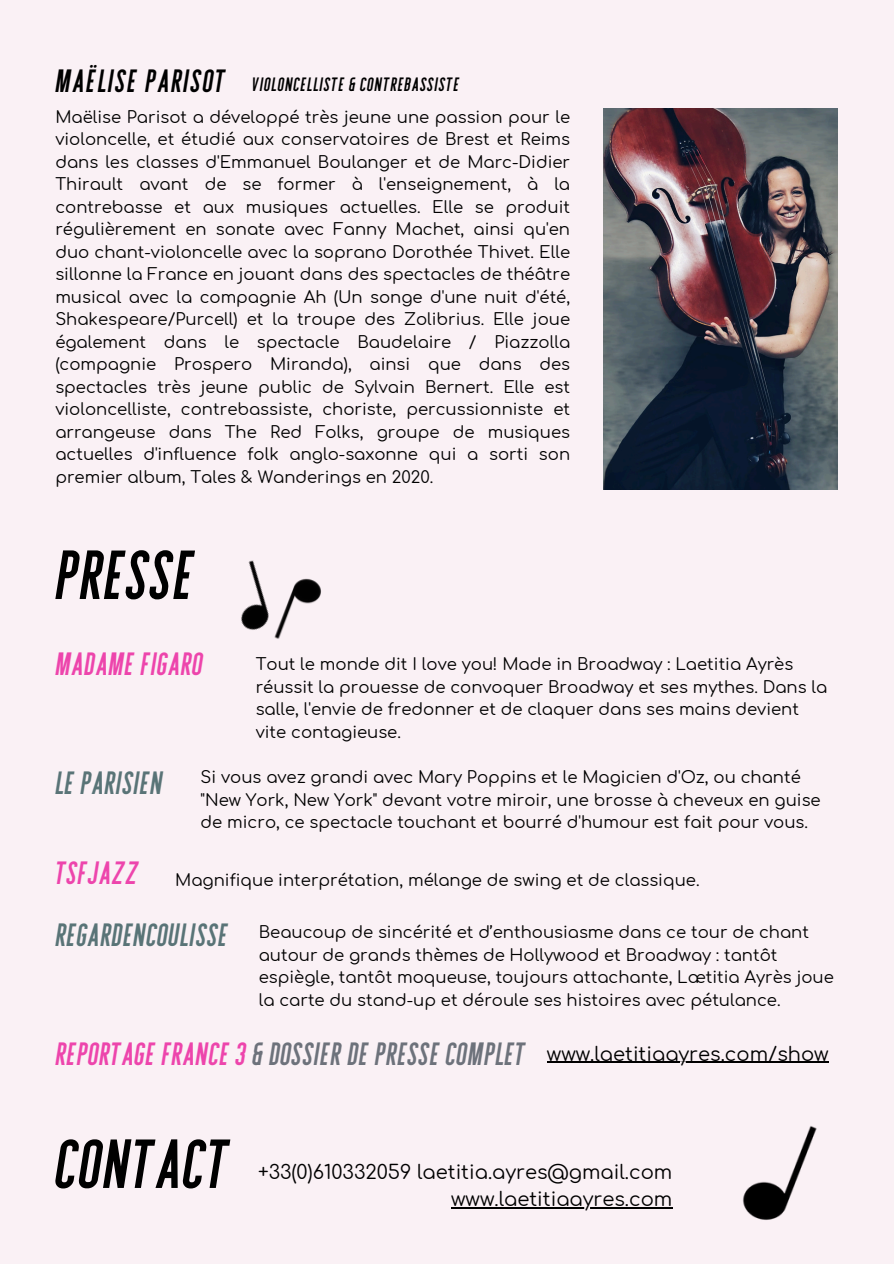
<style>
.page{position:relative;width:894px;height:1264px;background:#fff}
.page>*{position:absolute;margin:0;border:0;box-sizing:border-box;transform-origin:0 0}
.t1{font:64.5px "Sydney Sans Serif";color:#000}
.t2{font:30px "Sydney Sans Serif";color:#6d727b}
.t3{font:30px "Sydney Sans Serif";color:#597477}
.t4{font:30px "Sydney Sans Serif";color:#ed45ac}
.t5{font:30px "Sydney Sans Serif";letter-spacing:.03em;color:#000}
.t6{font:19.5px "Comfortaa";color:#000}
.t7{font:18px "Sydney Sans Serif";letter-spacing:.03em;color:#000}
.t8{font:16.5px/22.5px "Comfortaa";color:#000}
.s1{color:#ed45ac}
</style>
<div class="page">
<div style="left:0;top:0;width:893px;height:1263px;background:#faf1f5"></div>
<hr style="left:547px;top:1061px;width:281px;height:1px;background:#000">
<img style="left:742px;top:1126px;width:75px;height:94px">
<img style="left:603px;top:108px;width:234px;height:381px">
<img style="left:241px;top:560px;width:24px;height:70px">
<img style="left:265px;top:578px;width:56px;height:61px">
<hr style="left:451px;top:1207px;width:221px;height:1px;background:#000">
<p class="t5" style="left:55px;top:62px;width:172px">MAËLISE PARISOT</p>
<h3 class="t7" style="left:252px;top:73px;width:209px">VIOLONCELLISTE &amp; CONTREBASSISTE</h3>
<h3 class="t8" style="left:55px;top:106px;width:516px;text-align:justify">Maëlise Parisot a développé très jeune une passion pour le violoncelle, et étudié aux conservatoires de Brest et Reims dans les classes d'Emmanuel Boulanger et de Marc-Didier Thirault avant de se former à l'enseignement, à la contrebasse et aux musiques actuelles. Elle se produit régulièrement en sonate avec Fanny Machet, ainsi qu'en duo chant-violoncelle avec la soprano Dorothée Thivet. Elle sillonne la France en jouant dans des spectacles de théâtre musical avec la compagnie Ah (Un songe d'une nuit d'été, Shakespeare/Purcell) et la troupe des Zolibrius. Elle joue également dans le spectacle Baudelaire / Piazzolla (compagnie Prospero Miranda), ainsi que dans des spectacles très jeune public de Sylvain Bernert. Elle est violoncelliste, contrebassiste, choriste, percussionniste et arrangeuse dans The Red Folks, groupe de musiques actuelles d'influence folk anglo-saxonne qui a sorti son premier album, Tales &amp; Wanderings en 2020.</h3>
<h3 class="t1" style="left:55px;top:534px;width:141px">PRESSE</h3>
<p class="t4" style="left:55px;top:645px;width:149px">MADAME FIGARO</p>
<h4 class="t8" style="left:255px;top:653px;width:573px">Tout le monde dit I love you! Made in Broadway : Laetitia Ayrès réussit la prouesse de convoquer Broadway et ses mythes. Dans la salle, l'envie de fredonner et de claquer dans ses mains devient vite contagieuse.</h4>
<p class="t8" style="left:200px;top:766px;width:621px">Si vous avez grandi avec Mary Poppins et le Magicien d'Oz, ou chanté "New York, New York" devant votre miroir, une brosse à cheveux en guise de micro, ce spectacle touchant et bourré d'humour est fait pour vous.</p>
<h1 class="t3" style="left:55px;top:763px;width:109px">LE PARISIEN</h1>
<h3 class="t4" style="left:55px;top:854px;width:85px">TSFJAZZ</h3>
<p class="t3" style="left:55px;top:915px;width:174px">REGARDENCOULISSE</p>
<p class="t8" style="left:175px;top:869px;width:525px">Magnifique interprétation, mélange de swing et de classique.</p>
<p class="t8" style="left:259px;top:921px;width:576px">Beaucoup de sincérité et d’enthousiasme dans ce tour de chant autour de grands thèmes de Hollywood et Broadway : tantôt espiègle, tantôt moqueuse, toujours attachante, Lætitia Ayrès joue la carte du stand-up et déroule ses histoires avec pétulance.</p>
<h3 class="t2" style="left:55px;top:1035px;width:472px"><span class="s1">REPORTAGE FRANCE 3</span> &amp; DOSSIER DE PRESSE COMPLET</h3>
<p class="t6" style="left:547px;top:1043px;width:283px">www.laetitiaayres.com/show</p>
<h4 class="t1" style="left:55px;top:1123px;width:176px">CONTACT</h4>
<h1 class="t6" style="left:258px;top:1161px;width:415px">+33(0)610332059 laetitia.ayres@gmail.com</h1>
<h4 class="t6" style="left:451px;top:1188px;width:223px">www.laetitiaayres.com</h4>
</div>
